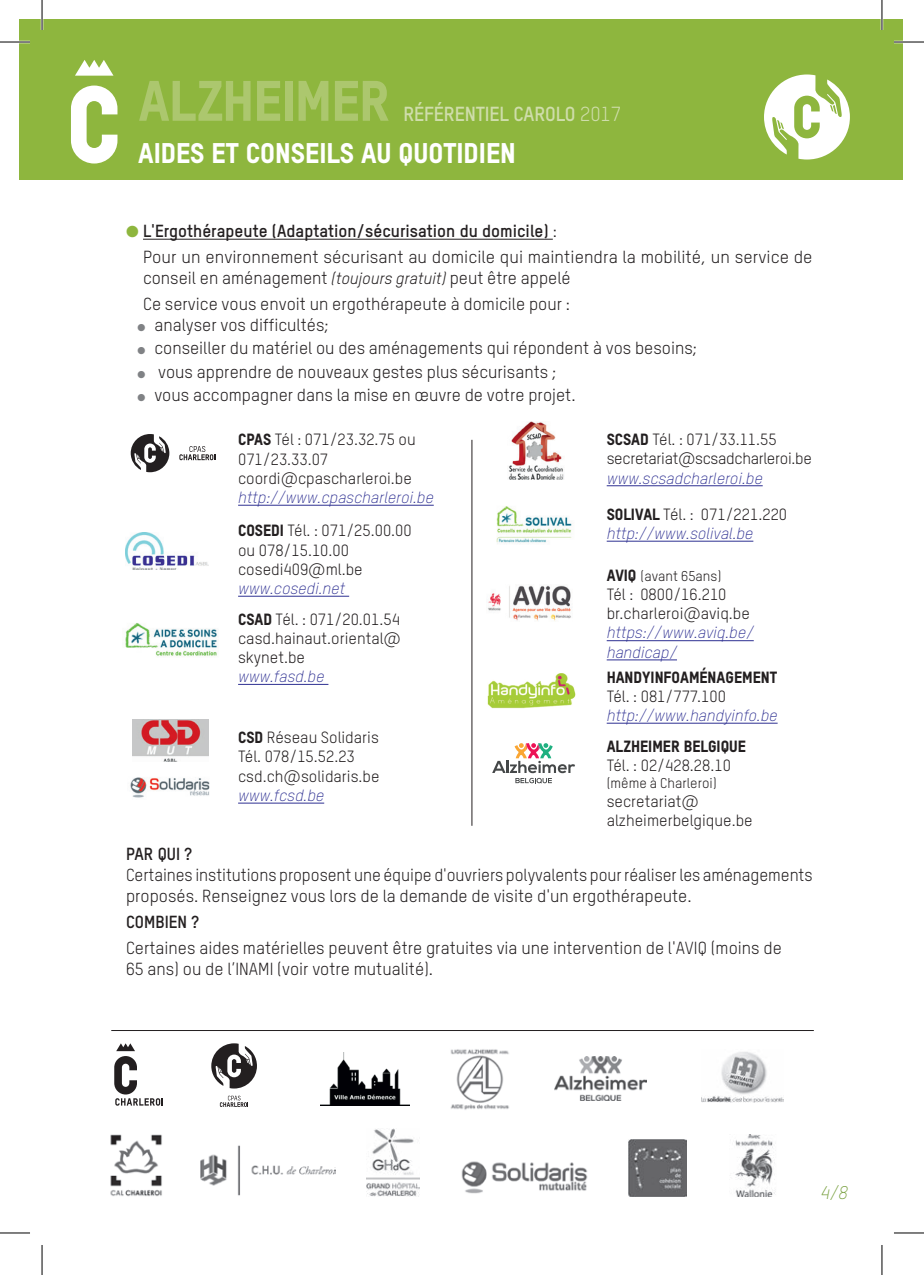
<style>
.page{position:relative;width:924px;height:1275px;background:#fff}
.page>*{position:absolute;margin:0;border:0;box-sizing:border-box;transform-origin:0 0}
.t1{font:800 56px "TSTAR";letter-spacing:-.01em;color:#acc76e}
.t2{font:800 28px "TSTAR";color:#fff}
.t3{font:700 20px "TSTAR";letter-spacing:-.01em;color:#cfddab}
.t4{font:italic 300 18px "TSTAR";color:#779f3d}
.t5{font:17.2px/26.4px "TSTAR";color:#231f20}
.t6{font:700 17.2px "TSTAR";color:#231f20}
.t7{font:16px/19.2px "TSTAR";color:#231f20}
.t8{font:italic 300 16px/19.2px "TSTAR";color:#2e3092}
.t9{font:16px/19.2px "TSTAR";letter-spacing:-.02em;color:#231f20}
.t10{font:800 16px "TSTAR";color:#231f20}
.t11{font:14px "TSTAR";color:#231f20}
.s1{font-weight:400}
.s2{color:#8eb63e}
.s3{font-weight:700}
.s4{font-style:italic;font-size:16px}
.s5{color:#808285}
.s6{font-weight:800}
.s7{font-weight:800;font-style:normal;color:#231f20}
.s8{font-weight:400;font-style:normal;color:#231f20}
.s9{font-weight:300;font-style:italic;color:#2e3092}
.s10{font-weight:800;font-size:16px}
</style>
<div class="page">
<div style="left:19px;top:19px;width:883px;height:161px;background:#8eb63e"></div>
<svg style="left:764px;top:74px;width:85px;height:85px"></svg>
<hr style="left:111px;top:1030px;width:702px;height:1px;background:#231f20">
<img style="left:201px;top:1145px;width:134px;height:51px">
<svg style="left:220px;top:1095px;width:28px;height:12px"></svg>
<svg style="left:211px;top:1043px;width:46px;height:45px"></svg>
<img style="left:450px;top:1049px;width:59px;height:61px">
<img style="left:321px;top:1052px;width:88px;height:53px">
<img style="left:554px;top:1056px;width:92px;height:44px">
<img style="left:701px;top:1052px;width:81px;height:50px">
<img style="left:461px;top:1161px;width:127px;height:33px">
<img style="left:110px;top:1134px;width:52px;height:63px">
<img style="left:367px;top:1128px;width:52px;height:68px">
<svg style="left:114px;top:1043px;width:49px;height:62px"></svg>
<img style="left:628px;top:1139px;width:58px;height:57px">
<img style="left:735px;top:1134px;width:40px;height:63px">
<svg style="left:75px;top:60px;width:38px;height:16px"></svg>
<svg style="left:71px;top:86px;width:46px;height:77px"></svg>
<hr style="left:143px;top:239px;width:409px;height:1px;background:#231f20">
<hr style="left:471px;top:440px;width:1px;height:385px;background:#231f20">
<img style="left:130px;top:777px;width:80px;height:21px">
<img style="left:126px;top:532px;width:82px;height:37px">
<img style="left:133px;top:719px;width:76px;height:42px">
<svg style="left:179px;top:446px;width:36px;height:14px"></svg>
<svg style="left:131px;top:434px;width:38px;height:38px"></svg>
<img style="left:488px;top:585px;width:83px;height:36px">
<img style="left:487px;top:673px;width:88px;height:36px">
<img style="left:496px;top:506px;width:76px;height:38px">
<svg style="left:492px;top:743px;width:83px;height:40px"></svg>
<hr style="left:238px;top:505px;width:195px;height:1px;background:#2e3092">
<hr style="left:238px;top:596px;width:111px;height:1px;background:#2e3092">
<hr style="left:238px;top:684px;width:90px;height:1px;background:#2e3092">
<hr style="left:238px;top:802px;width:86px;height:1px;background:#2e3092">
<hr style="left:606px;top:485px;width:156px;height:1px;background:#2e3092">
<hr style="left:606px;top:541px;width:147px;height:1px;background:#2e3092">
<hr style="left:606px;top:640px;width:147px;height:1px;background:#2e3092">
<hr style="left:606px;top:659px;width:70px;height:1px;background:#2e3092">
<hr style="left:606px;top:723px;width:171px;height:1px;background:#2e3092">
<img style="left:508px;top:422px;width:56px;height:57px">
<img style="left:125px;top:623px;width:92px;height:33px">
<hr style="left:0;top:41px;width:30px;height:2px;background:#fff">
<hr style="left:893px;top:41px;width:30px;height:2px;background:#fff">
<hr style="left:41px;top:0;width:2px;height:30px;background:#fff">
<hr style="left:880px;top:0;width:2px;height:30px;background:#fff">
<hr style="left:0;top:42px;width:30px;height:1px;background:#000">
<hr style="left:893px;top:42px;width:30px;height:1px;background:#000">
<hr style="left:0;top:1232px;width:30px;height:1px;background:#000">
<hr style="left:893px;top:1232px;width:30px;height:1px;background:#000">
<hr style="left:42px;top:0;width:1px;height:30px;background:#000">
<hr style="left:42px;top:1245px;width:1px;height:30px;background:#000">
<hr style="left:881px;top:0;width:1px;height:30px;background:#000">
<hr style="left:881px;top:1245px;width:1px;height:30px;background:#000">
<h1 class="t1" style="left:138px;top:66px;width:252px">ALZHEIMER</h1>
<p class="t3" style="left:403px;top:101px;width:219px">RÉFÉRENTIEL CAROLO <span class="s1">2017</span></p>
<h2 class="t2" style="left:138px;top:136px;width:379px">AIDES ET CONSEILS AU QUOTIDIEN</h2>
<p class="t5" style="left:143px;top:217px;width:670px;text-indent:-17px"><span class="s2">●</span> <span class="s3">L'Ergothérapeute (Adaptation/sécurisation du domicile)</span> :<br>Pour un environnement sécurisant au domicile qui maintiendra la mobilité, un service de</p>
<p class="t5" style="left:143px;top:264px;width:429px">conseil en aménagement <span class="s4">(toujours gratuit)</span> peut être appelé<br>Ce service vous envoit un ergothérapeute à domicile pour :</p>
<p class="t5" style="left:137px;top:311px;width:193px"><span class="s5">●</span> analyser vos difficultés;</p>
<p class="t5" style="left:137px;top:335px;width:561px"><span class="s5">●</span> conseiller du matériel ou des aménagements qui répondent à vos besoins;</p>
<p class="t5" style="left:137px;top:358px;width:420px"><span class="s5">●</span> vous apprendre de nouveaux gestes plus sécurisants ;</p>
<p class="t5" style="left:137px;top:382px;width:439px"><span class="s5">●</span> vous accompagner dans la mise en œuvre de votre projet.</p>
<p class="t7" style="left:238px;top:430px;width:179px"><span class="s6">CPAS</span> Tél : 071/23.32.75 ou<br>071/23.33.07 coordi@cpascharleroi.be</p>
<p class="t8" style="left:238px;top:480px;width:197px;line-height:33.4px">http://www.cpascharleroi.be<br><span class="s7">COSEDI</span> <span class="s8">Tél. : 071/25.00.00</span></p>
<p class="t7" style="left:238px;top:540px;width:126px">ou 078/15.10.00 cosedi409@ml.be</p>
<p class="t7" style="left:238px;top:573px;width:163px;line-height:30.6px"><span class="s9">www.cosedi.net<br></span><span class="s6">CSAD</span> Tél. : 071/20.01.54</p>
<p class="t7" style="left:238px;top:628px;width:164px">casd.hainaut.oriental@ skynet.be</p>
<p class="t8" style="left:238px;top:667px;width:88px">www.fasd.be</p>
<p class="t7" style="left:238px;top:728px;width:143px"><span class="s6">CSD</span> Réseau Solidaris<br>Tél. 078/15.52.23 csd.ch@solidaris.be</p>
<p class="t8" style="left:238px;top:785px;width:88px">www.fcsd.be</p>
<p class="t9" style="left:606px;top:430px;width:206px"><span class="s6">SCSAD</span> Tél. : 071/33.11.55 secretariat@scsadcharleroi.be</p>
<p class="t8" style="left:606px;top:468px;width:157px">www.scsadcharleroi.be</p>
<p class="t8" style="left:606px;top:504px;width:182px"><span class="s7">SOLIVAL</span> <span class="s8">Tél. : 071/221.220 </span>http://www.solival.be</p>
<p class="t11" style="left:606px;top:567px;width:116px"><span class="s10">AVIQ</span> (avant 65ans)</p>
<p class="t7" style="left:606px;top:584px;width:145px">Tél : 0800/16.210 br.charleroi@aviq.be</p>
<p class="t8" style="left:606px;top:623px;width:148px">https://www.aviq.be/ handicap/</p>
<p class="t10" style="left:606px;top:667px;width:172px">HANDYINFOAMÉNAGEMENT</p>
<p class="t7" style="left:606px;top:686px;width:121px">Tél. : 081/777.100</p>
<p class="t8" style="left:606px;top:705px;width:172px">http://www.handyinfo.be</p>
<p class="t10" style="left:606px;top:736px;width:141px">ALZHEIMER BELGIQUE</p>
<p class="t7" style="left:606px;top:755px;width:126px">Tél. : 02/428.28.10</p>
<p class="t11" style="left:606px;top:774px;width:111px">(même à Charleroi)</p>
<p class="t7" style="left:606px;top:791px;width:147px">secretariat@ alzheimerbelgique.be</p>
<p class="t6" style="left:126px;top:843px;width:67px">PAR QUI ?</p>
<p class="t5" style="left:126px;top:864px;width:688px;line-height:20.6px">Certaines institutions proposent une équipe d'ouvriers polyvalents pour réaliser les aménagements proposés. Renseignez vous lors de la demande de visite d'un ergothérapeute.</p>
<p class="t6" style="left:126px;top:911px;width:74px">COMBIEN ?</p>
<p class="t5" style="left:126px;top:937px;width:657px;line-height:20.6px">Certaines aides matérielles peuvent être gratuites via une intervention de l'AVIQ (moins de<br>65 ans) ou de l’INAMI (voir votre mutualité).</p>
<p class="t4" style="left:820px;top:1181px;width:29px">4/8</p>
</div>
